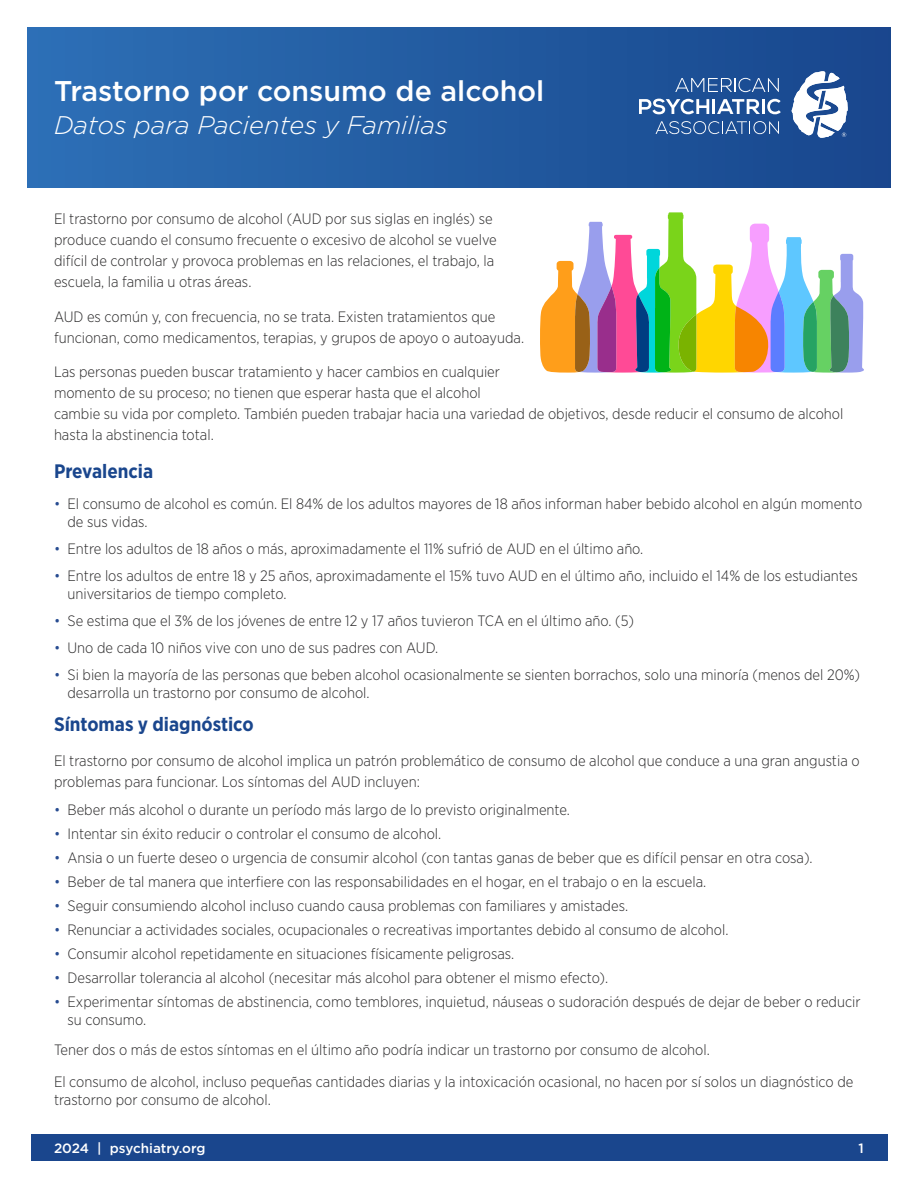
<style>
.page{position:relative;width:918px;height:1188px;background:#fff}
.page>*{position:absolute;margin:0;border:0;box-sizing:border-box;transform-origin:0 0}
.H0{font:500 28.5px "Gotham";color:#fff}
.t1{font:italic 300 25.5px "Gotham";color:#fff}
.Body{font:700 19.5px "Gotham Narrow";color:#1a468d}
.Body-2{font:300 15px/21px "Gotham Narrow";color:#292829}
.t2{font:500 13.5px "Gotham";color:#fff}
.s1{color:#274c91}
</style>
<div class="page">
<div style="left:31px;top:1134px;width:856px;height:27px;background:#1a468d"></div>
<div style="left:27px;top:27px;width:864px;height:160px;background:linear-gradient(to right,#2d6fb5,#18468c)"></div>
<svg style="left:675px;top:78px;width:104px;height:14px"></svg>
<svg style="left:639px;top:99px;width:142px;height:15px"></svg>
<svg style="left:656px;top:121px;width:123px;height:13px;background:#466fa8"></svg>
<svg style="left:791px;top:71px;width:57px;height:67px"></svg>
<svg style="left:540px;top:212px;width:324px;height:161px"></svg>
<p class="H0" style="left:54px;top:73px;width:492px">Trastorno por consumo de alcohol</p>
<h1 class="t1" style="left:54px;top:109px;width:395px">Datos para Pacientes y Familias</h1>
<p class="Body-2" style="left:54px;top:208px;width:444px">El trastorno por consumo de alcohol (AUD por sus siglas en inglés) se produce cuando el consumo frecuente o excesivo de alcohol se vuelve difícil de controlar y provoca problemas en las relaciones, el trabajo, la escuela, la familia u otras áreas.</p>
<p class="Body-2" style="left:54px;top:306px;width:472px">AUD es común y, con frecuencia, no se trata. Existen tratamientos que funcionan, como medicamentos, terapias, y grupos de apoyo o autoayuda.</p>
<p class="Body-2" style="left:54px;top:361px;width:791px">Las personas pueden buscar tratamiento y hacer cambios en cualquier<br>momento de su proceso; no tienen que esperar hasta que el alcohol<br>cambie su vida por completo. También pueden trabajar hacia una variedad de objetivos, desde reducir el consumo de alcohol hasta la abstinencia total.</p>
<p class="Body" style="left:54px;top:459px;width:101px">Prevalencia</p>
<p class="Body-2" style="left:68px;top:495px;width:796px;line-height:18px;text-indent:-14px"><span class="s1">•</span> El consumo de alcohol es común. El 84% de los adultos mayores de 18 años informan haber bebido alcohol en algún momento de sus vidas.</p>
<p class="Body-2" style="left:54px;top:538px;width:591px"><span class="s1">•</span> Entre los adultos de 18 años o más, aproximadamente el 11% sufrió de AUD en el último año.</p>
<p class="Body-2" style="left:68px;top:567px;width:792px;line-height:18px;text-indent:-14px"><span class="s1">•</span> Entre los adultos de entre 18 y 25 años, aproximadamente el 15% tuvo AUD en el último año, incluido el 14% de los estudiantes universitarios de tiempo completo.</p>
<p class="Body-2" style="left:54px;top:610px;width:582px"><span class="s1">•</span> Se estima que el 3% de los jóvenes de entre 12 y 17 años tuvieron TCA en el último año. (5)</p>
<p class="Body-2" style="left:54px;top:637px;width:386px"><span class="s1">•</span> Uno de cada 10 niños vive con uno de sus padres con AUD.</p>
<p class="Body-2" style="left:68px;top:666px;width:794px;line-height:18px;text-indent:-14px"><span class="s1">•</span> Si bien la mayoría de las personas que beben alcohol ocasionalmente se sienten borrachos, solo una minoría (menos del 20%) desarrolla un trastorno por consumo de alcohol.</p>
<p class="Body" style="left:54px;top:712px;width:201px">Síntomas y diagnóstico</p>
<p class="Body-2" style="left:54px;top:750px;width:807px">El trastorno por consumo de alcohol implica un patrón problemático de consumo de alcohol que conduce a una gran angustia o problemas para funcionar. Los síntomas del AUD incluyen:</p>
<p class="Body-2" style="left:54px;top:799px;width:518px"><span class="s1">•</span> Beber más alcohol o durante un período más largo de lo previsto originalmente.</p>
<p class="Body-2" style="left:54px;top:823px;width:389px"><span class="s1">•</span> Intentar sin éxito reducir o controlar el consumo de alcohol.</p>
<p class="Body-2" style="left:54px;top:847px;width:760px"><span class="s1">•</span> Ansia o un fuerte deseo o urgencia de consumir alcohol (con tantas ganas de beber que es difícil pensar en otra cosa).</p>
<p class="Body-2" style="left:54px;top:871px;width:654px"><span class="s1">•</span> Beber de tal manera que interfiere con las responsabilidades en el hogar, en el trabajo o en la escuela.</p>
<p class="Body-2" style="left:54px;top:895px;width:576px"><span class="s1">•</span> Seguir consumiendo alcohol incluso cuando causa problemas con familiares y amistades.</p>
<p class="Body-2" style="left:54px;top:919px;width:676px"><span class="s1">•</span> Renunciar a actividades sociales, ocupacionales o recreativas importantes debido al consumo de alcohol.</p>
<p class="Body-2" style="left:54px;top:943px;width:462px"><span class="s1">•</span> Consumir alcohol repetidamente en situaciones físicamente peligrosas.</p>
<p class="Body-2" style="left:54px;top:967px;width:556px"><span class="s1">•</span> Desarrollar tolerancia al alcohol (necesitar más alcohol para obtener el mismo efecto).</p>
<p class="Body-2" style="left:68px;top:993px;width:795px;line-height:18px;text-indent:-14px"><span class="s1">•</span> Experimentar síntomas de abstinencia, como temblores, inquietud, náuseas o sudoración después de dejar de beber o reducir su consumo.</p>
<p class="Body-2" style="left:54px;top:1039px;width:657px">Tener dos o más de estos síntomas en el último año podría indicar un trastorno por consumo de alcohol.</p>
<p class="Body-2" style="left:54px;top:1072px;width:801px;line-height:18px">El consumo de alcohol, incluso pequeñas cantidades diarias y la intoxicación ocasional, no hacen por sí solos un diagnóstico de trastorno por consumo de alcohol.</p>
<p class="t2" style="left:54px;top:1139px;width:153px">2024 | psychiatry.org</p>
<p class="t2" style="left:859px;top:1139px;width:7px">1</p>
</div>
